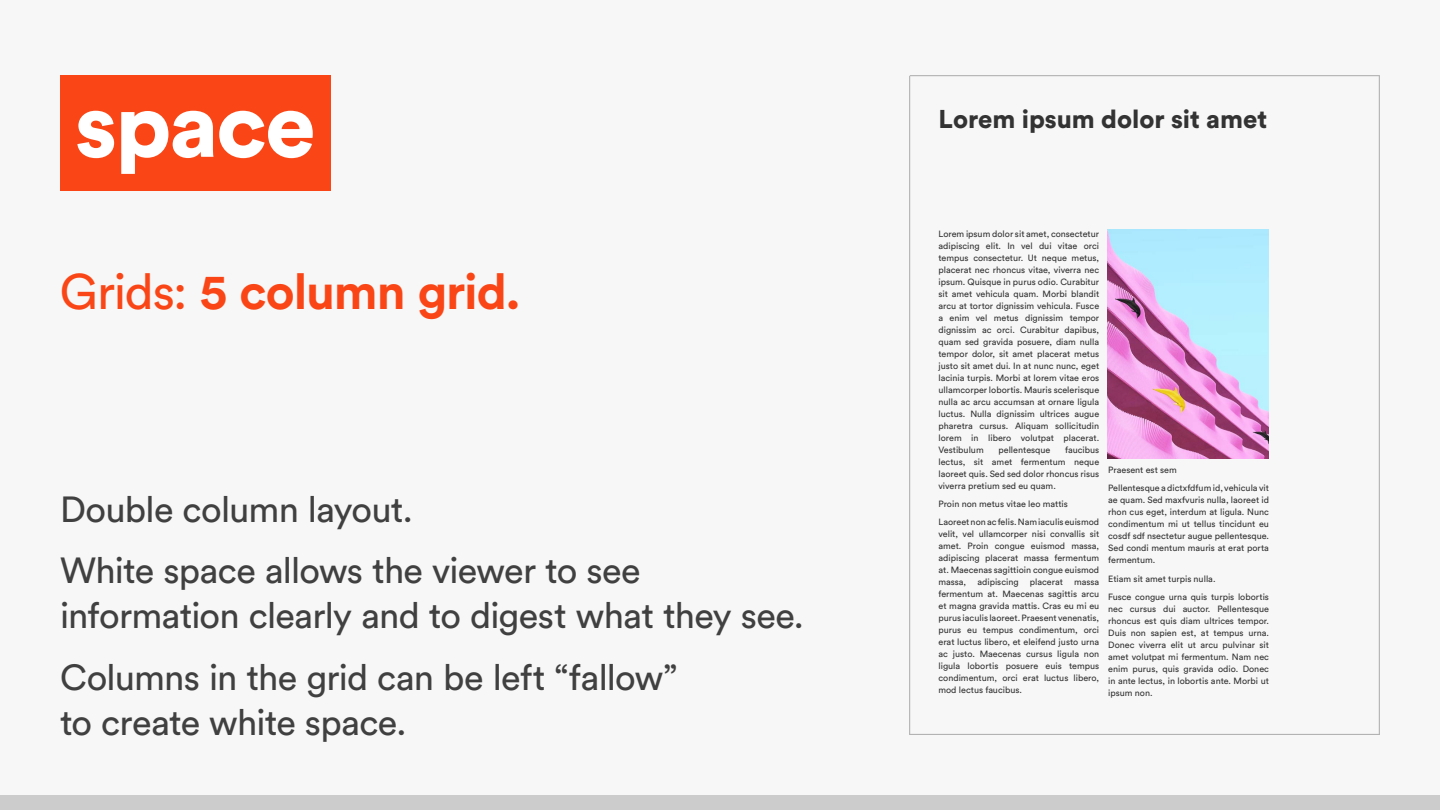
<style>
.page{position:relative;width:1440px;height:810px;background:#f7f7f7}
.page>*{position:absolute;margin:0;border:0;box-sizing:border-box;transform-origin:0 0}
.t1{font:900 90px "Circular Std";letter-spacing:-.02em;color:#fff}
.body{font:700 49.5px "Circular Std";letter-spacing:-.025em;color:#fa4616}
.body-2{font:36px/45px "Circular Std";letter-spacing:-.02em;color:#404040}
.body-3{font:900 25.5px "Circular Std";color:#333}
.body-4{font:9px/12px "Circular Std";color:#333;text-align:justify}
.s1{font-weight:400}
</style>
<div class="page">
<div style="left:0;top:795px;width:1440px;height:15px;background:#ccc"></div>
<img style="left:1107px;top:230px;width:162px;height:229px">
<hr style="left:909px;top:76px;width:1px;height:659px;background:#b3b3b3">
<hr style="left:1379px;top:76px;width:1px;height:659px;background:#b3b3b3">
<hr style="left:910px;top:734px;width:470px;height:1px;background:#b3b3b3">
<hr style="left:910px;top:75px;width:470px;height:1px;background:#b3b3b3">
<div style="left:60px;top:75px;width:271px;height:115px;background:#fa4616"></div>
<p class="t1" style="left:75px;top:65px;width:242px">space</p>
<p class="body" style="left:60px;top:260px;width:463px"><span class="s1">Grids:</span> 5 column grid.</p>
<p class="body-2" style="left:60px;top:486px;width:355px">Double column layout.</p>
<p class="body-2" style="left:60px;top:548px;width:746px">White space allows the viewer to see information clearly and to digest what they see.</p>
<p class="body-2" style="left:60px;top:654px;width:619px">Columns in the grid can be left “fallow” to create white space.</p>
<p class="body-3" style="left:938px;top:102px;width:330px">Lorem ipsum dolor sit amet</p>
<p class="body-4" style="left:938px;top:228px;width:162px">Lorem ipsum dolor sit amet, consectetur adipiscing elit. In vel dui vitae orci tempus consectetur. Ut neque metus, placerat nec rhoncus vitae, viverra nec ipsum. Quisque in purus odio. Curabitur sit amet vehicula quam. Morbi blandit arcu at tortor dignissim vehicula. Fusce a enim vel metus dignissim tempor dignissim ac orci. Curabitur dapibus, quam sed gravida posuere, diam nulla tempor dolor, sit amet placerat metus justo sit amet dui. In at nunc nunc, eget lacinia turpis. Morbi at lorem vitae eros ullamcorper lobortis. Mauris scelerisque nulla ac arcu accumsan at ornare ligula luctus. Nulla dignissim ultrices augue pharetra cursus. Aliquam sollicitudin lorem in libero volutpat placerat.<br>Vestibulum</p>
<p class="body-4" style="left:938px;top:443px;width:162px;text-indent:127px">faucibus lectus, sit amet fermentum neque laoreet quis. Sed sed dolor rhoncus risus viverra pretium sed eu quam.</p>
<p class="body-4" style="left:938px;top:498px;width:131px">Proin non metus vitae leo mattis</p>
<p class="body-4" style="left:938px;top:516px;width:162px">Laoreet non ac felis. Nam iaculis euismod velit, vel ullamcorper nisi convallis sit amet. Proin congue euismod massa, adipiscing placerat massa fermentum at. Maecenas sagittioin congue euismod massa, adipiscing placerat massa fermentum at. Maecenas sagittis arcu et magna gravida mattis. Cras eu mi eu purus iaculis laoreet. Praesent venenatis, purus eu tempus condimentum, orci erat luctus libero, et eleifend justo urna ac justo. Maecenas cursus ligula non ligula lobortis posuere euis tempus condimentum, orci erat luctus libero, mod lectus faucibus.</p>
<p class="body-4" style="left:998px;top:443px;width:53px">pellentesque</p>
<p class="body-4" style="left:1108px;top:464px;width:70px">Praesent est sem</p>
<p class="body-4" style="left:1108px;top:482px;width:162px">Pellentesque a dictxfdfum id, vehicula vit ae quam. Sed maxfvuris nulla, laoreet id rhon cus eget, interdum at ligula. Nunc condimentum mi ut tellus tincidunt eu cosdf sdf nsectetur augue pellentesque.<br>Sed condi mentum mauris at erat porta fermentum.</p>
<p class="body-4" style="left:1108px;top:572px;width:109px">Etiam sit amet turpis nulla.</p>
<p class="body-4" style="left:1108px;top:591px;width:162px">Fusce congue urna quis turpis lobortis nec cursus dui auctor. Pellentesque rhoncus est quis diam ultrices tempor.<br>Duis non sapien est, at tempus urna.<br>Donec viverra elit ut arcu pulvinar sit amet volutpat mi fermentum. Nam nec enim purus, quis gravida odio. Donec in ante lectus, in lobortis ante. Morbi ut ipsum non.</p>
</div>
